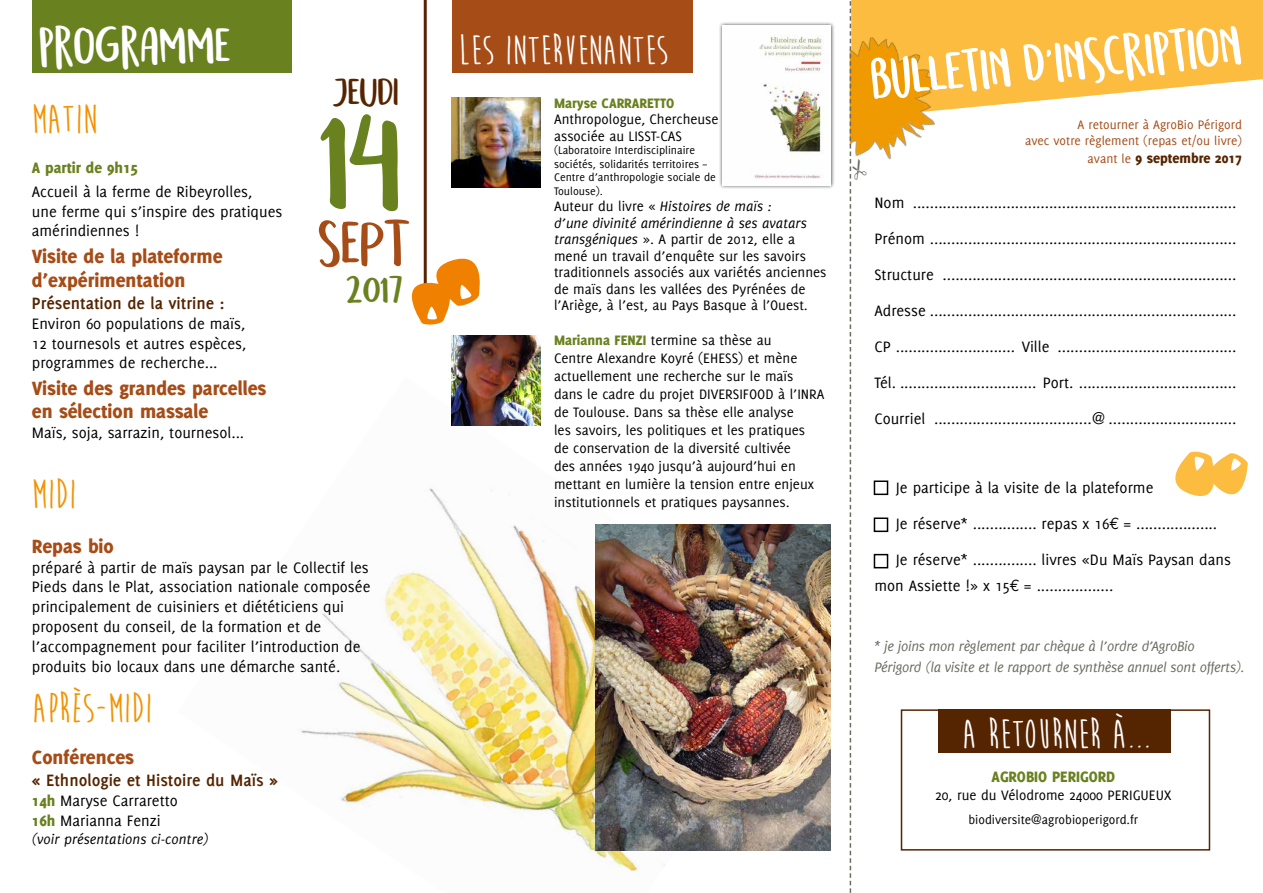
<style>
.page{position:relative;width:1263px;height:893px;background:#fff}
.page>*{position:absolute;margin:0;border:0;box-sizing:border-box;transform-origin:0 0}
.t1{font:112.5px "Semringah";color:#69811f}
.t2{font:51.6px "Semringah";color:#a64c17}
.t3{font:45.9px "Semringah";color:#fff}
.t4{font:700 42px "Moon Flower";color:#fff}
.t5{font:700 42px "Moon Flower";color:#f39200}
.t6{font:42px "Semringah";color:#fff}
.t7{font:32.25px "Semringah";color:#552400}
.t8{font:30.9px "Semringah";color:#69811f}
.t9{font:800 21px/24px "Delicious";color:#a64c17}
.t10{font:700 18px "Delicious";color:#552400}
.t11{font:16.5px/19.8px "Delicious";color:#000}
.t12{font:800 16.5px "Delicious";color:#69811f}
.t13{font:15px/18px "Delicious";color:#000}
.t14{font:italic 15px/21px "Delicious";letter-spacing:-.02em;color:#6c6c63}
.t15{font:italic 15px "Delicious";color:#000}
.t16{font:800 15px "Delicious";color:#552400}
.t17{font:800 15px "Delicious";color:#69811f}
.t18{font:13.5px/16.2px "Delicious";color:#a64c17;text-align:right}
.t19{font:13.5px "Delicious";color:#000}
.t20{font:12px/13.5px "Delicious";color:#000}
.s1{font-style:italic}
.s2{font-weight:800;color:#69811f}
.s3{font-weight:400;font-size:13.5px;color:#a64c17}
</style>
<div class="page">
<img style="left:301px;top:377px;width:509px;height:496px">
<svg style="left:867px;top:0;width:396px;height:110px;background:#fbc459"></svg>
<img style="left:867px;top:37px;width:82px;height:123px">
<div style="left:938px;top:709px;width:232px;height:44px;background:#552400"></div>
<div style="left:901px;top:709px;width:309px;height:142px;border:2px solid #552400"></div>
<div style="left:452px;top:0;width:240px;height:72px;background:#a64c17"></div>
<div style="left:32px;top:0;width:259px;height:72px;background:#69811f"></div>
<img style="left:595px;top:525px;width:236px;height:326px">
<svg style="left:1175px;top:451px;width:73px;height:45px"></svg>
<hr style="left:424px;top:0;width:3px;height:304px;background:#552400">
<img style="left:452px;top:336px;width:88px;height:90px">
<img style="left:452px;top:97px;width:88px;height:90px">
<div style="left:719px;top:21px;width:116px;height:168px;background:#000;opacity:.75"></div>
<img style="left:723px;top:25px;width:108px;height:160px">
<div style="left:874px;top:480px;width:14px;height:15px;border:2px solid #000"></div>
<div style="left:874px;top:517px;width:14px;height:15px;border:2px solid #000"></div>
<div style="left:874px;top:554px;width:14px;height:14px;border:2px solid #000"></div>
<svg style="left:411px;top:249px;width:102px;height:91px"></svg>
<svg style="left:850px;top:0;width:17px;height:893px"></svg>
<svg style="left:1046px;top:49px;width:5px;height:8px"></svg>
<h3 class="t6" style="left:39px;top:25px;width:193px">PROGRAMME</h3>
<h3 class="t4" style="left:458px;top:28px;width:211px">LES INTERVENANTES</h3>
<h3 class="t3" style="left:868px;top:58px;width:373px;rotate:-6deg">BULLETIN D INSCRIPTION</h3>
<p class="t17" style="left:554px;top:94px;width:122px">Maryse CARRARETTO</p>
<p class="t13" style="left:554px;top:111px;width:166px;line-height:16.5px">Anthropologue, Chercheuse associée au LISST-CAS</p>
<p class="t20" style="left:554px;top:143px;width:163px">(Laboratoire Interdisciplinaire sociétés, solidarités territoires –<br>Centre d’anthropologie sociale de<br>Toulouse).</p>
<p class="t13" style="left:554px;top:198px;width:274px;line-height:16.5px">Auteur du livre <span class="s1">« Histoires de maïs :<br>d’une divinité amérindienne à ses avatars transgéniques »</span>. A partir de 2012, elle a mené un travail d’enquête sur les savoirs traditionnels associés aux variétés anciennes de maïs dans les vallées des Pyrénées de l’Ariège, à l’est, au Pays Basque à l’Ouest.</p>
<p class="t13" style="left:554px;top:330px;width:272px"><span class="s2">Marianna FENZI</span> termine sa thèse au<br>Centre Alexandre Koyré (EHESS) et mène actuellement une recherche sur le maïs dans le cadre du projet DIVERSIFOOD à l’INRA de Toulouse. Dans sa thèse elle analyse<br>les savoirs, les politiques et les pratiques<br>de conservation de la diversité cultivée<br>des années 1940 jusqu’à aujourd’hui en mettant en lumière la tension entre enjeux institutionnels et pratiques paysannes.</p>
<h3 class="t7" style="left:333px;top:76px;width:67px">JEUDI</h3>
<h3 class="t5" style="left:32px;top:98px;width:67px">MATIN</h3>
<p class="t12" style="left:32px;top:158px;width:108px">A partir de 9h15</p>
<p class="t11" style="left:32px;top:181px;width:252px">Accueil à la ferme de Ribeyrolles,<br>une ferme qui s’inspire des pratiques amérindiennes !</p>
<p class="t9" style="left:32px;top:244px;width:192px">Visite de la plateforme d’expérimentation</p>
<p class="t10" style="left:32px;top:293px;width:194px">Présentation de la vitrine :</p>
<p class="t11" style="left:32px;top:313px;width:216px;text-align:justify">Environ 60 populations de maïs, 12 tournesols et autres espèces, programmes de recherche...</p>
<p class="t9" style="left:32px;top:377px;width:236px;line-height:22.5px">Visite des grandes parcelles en sélection massale</p>
<p class="t11" style="left:32px;top:422px;width:214px">Maïs, soja, sarrazin, tournesol...</p>
<h3 class="t5" style="left:32px;top:472px;width:46px">MIDI</h3>
<p class="t9" style="left:32px;top:534px;width:83px">Repas bio</p>
<p class="t11" style="left:32px;top:557px;width:340px">préparé à partir de maïs paysan par le Collectif les Pieds dans le Plat, association nationale composée principalement de cuisiniers et diététiciens qui proposent du conseil, de la formation et de l’accompagnement pour faciliter l’introduction de produits bio locaux dans une démarche santé.</p>
<h3 class="t5" style="left:32px;top:686px;width:122px">APRÈS-MIDI</h3>
<p class="t9" style="left:32px;top:745px;width:104px">Conférences</p>
<p class="t10" style="left:32px;top:770px;width:248px">« Ethnologie et Histoire du Maïs »</p>
<p class="t11" style="left:32px;top:790px;width:147px"><span class="s2">14h</span> Maryse Carraretto<br><span class="s2">16h</span> Marianna Fenzi</p>
<p class="t15" style="left:32px;top:830px;width:178px">(voir présentations ci-contre)</p>
<h1 class="t1" style="left:320px;top:106px;width:83px">14</h1>
<h2 class="t2" style="left:318px;top:218px;width:93px">SEPT</h2>
<h3 class="t8" style="left:346px;top:274px;width:58px">2017</h3>
<p class="t18" style="left:1025px;top:116px;width:218px">A retourner à AgroBio Périgord<br>avec votre règlement (repas et/ou livre)</p>
<p class="t16" style="left:1088px;top:149px;width:156px"><span class="s3">avant le</span> 9 septembre 2017</p>
<p class="t11" style="left:874px;top:184px;width:363px;line-height:36px;text-align:justify">Nom ............................................................................<br>Prénom ........................................................................<br>Structure .....................................................................<br>Adresse ........................................................................<br>CP ............................ Ville ..........................................<br>Tél. ................................ Port. .....................................<br>Courriel .....................................@ ..............................</p>
<p class="t11" style="left:896px;top:470px;width:336px;line-height:36px">Je participe à la visite de la plateforme<br>Je réserve* ............... repas x 16¤ = ...................<br>Je réserve* ............... livres «Du Maïs Paysan dans</p>
<p class="t11" style="left:874px;top:575px;width:240px">mon Assiette !» x 15¤ = ..................</p>
<p class="t14" style="left:874px;top:635px;width:372px">* je joins mon règlement par chèque à l’ordre d’AgroBio<br>Périgord (la visite et le rapport de synthèse annuel sont offerts).</p>
<h3 class="t4" style="left:962px;top:712px;width:191px">A RETOURNER À...</h3>
<p class="t12" style="left:991px;top:767px;width:125px">AGROBIO PERIGORD</p>
<p class="t13" style="left:935px;top:786px;width:238px">20, rue du Vélodrome 24000 PERIGUEUX</p>
<p class="t19" style="left:968px;top:812px;width:171px">biodiversite@agrobioperigord.fr</p>
</div>
